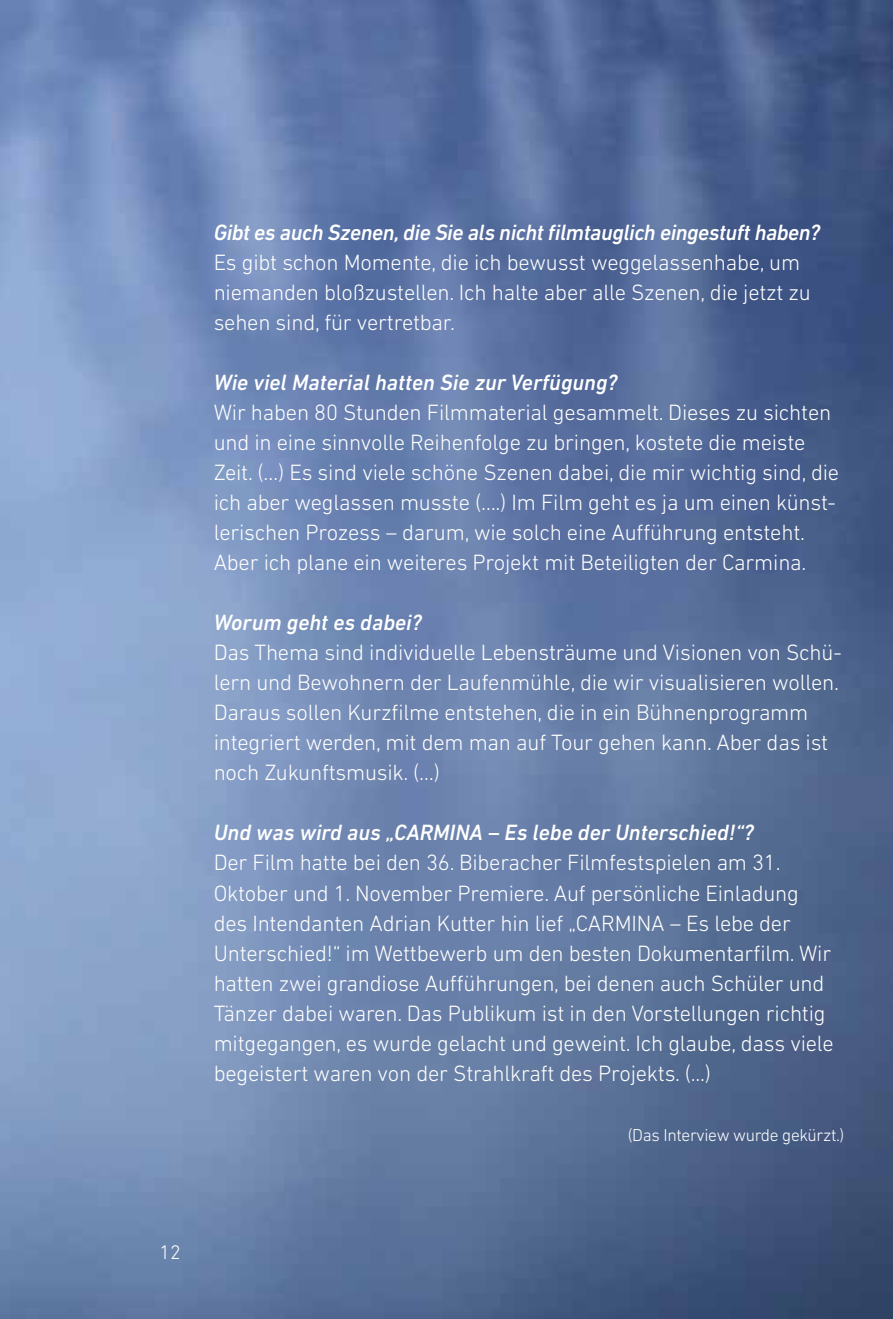
<style>
.page{position:relative;width:893px;height:1319px;background:#fff}
.page>*{position:absolute;margin:0;border:0;box-sizing:border-box;transform-origin:0 0}
.t1{font:300 22.5px/30px "DIN Next LT Pro";letter-spacing:-.01em;color:#fff}
.t2{font:italic 500 22.5px "DIN Next LT Pro";color:#fff}
.t3{font:italic 500 22.5px "DIN Next LT Pro";letter-spacing:-.02em;color:#fff}
.t4{font:300 20px "DIN Next LT Pro";color:#fff}
.t5{font:300 17.5px "DIN Next LT Pro";letter-spacing:-.02em;color:#fff}
</style>
<div class="page">
<img style="left:0;top:0;width:893px;height:1318px">
<p class="t3" style="left:214px;top:219px;width:608px">Gibt es auch Szenen, die Sie als nicht filmtauglich eingestuft haben?</p>
<p class="t1" style="left:214px;top:247px;width:599px">Es gibt schon Momente, die ich bewusst weggelassenhabe, um niemanden bloßzustellen. Ich halte aber alle Szenen, die jetzt zu sehen sind, für vertretbar.</p>
<p class="t2" style="left:214px;top:369px;width:405px">Wie viel Material hatten Sie zur Verfügung?</p>
<p class="t1" style="left:214px;top:397px;width:627px">Wir haben 80 Stunden Filmmaterial gesammelt. Dieses zu sichten und in eine sinnvolle Reihenfolge zu bringen, kostete die meiste Zeit. (…) Es sind viele schöne Szenen dabei, die mir wichtig sind, die ich aber weglassen musste (….) Im Film geht es ja um einen künst&shy;lerischen Prozess – darum, wie solch eine Aufführung entsteht.<br>Aber ich plane ein weiteres Projekt mit Beteiligten der Carmina.</p>
<p class="t2" style="left:214px;top:609px;width:210px">Worum geht es dabei?</p>
<p class="t1" style="left:214px;top:637px;width:630px">Das Thema sind individuelle Lebensträume und Visionen von Schü&shy;lern und Bewohnern der Laufenmühle, die wir visualisieren wollen.<br>Daraus sollen Kurzfilme entstehen, die in ein Bühnenprogramm integriert werden, mit dem man auf Tour gehen kann. Aber das ist noch Zukunftsmusik. (…)</p>
<p class="t2" style="left:214px;top:819px;width:542px">Und was wird aus „CARMINA – Es lebe der Unterschied!“?</p>
<p class="t1" style="left:214px;top:847px;width:622px">Der Film hatte bei den 36. Biberacher Filmfestspielen am 31.<br>Oktober und 1. November Premiere. Auf persönliche Einladung des Intendanten Adrian Kutter hin lief „CARMINA – Es lebe der Unterschied!“ im Wettbewerb um den besten Dokumentarfilm. Wir hatten zwei grandiose Aufführungen, bei denen auch Schüler und Tänzer dabei waren. Das Publikum ist in den Vorstellungen richtig mitgegangen, es wurde gelacht und geweint. Ich glaube, dass viele begeistert waren von der Strahlkraft des Projekts. (...)</p>
<p class="t5" style="left:628px;top:1124px;width:218px">(Das Interview wurde gekürzt.)</p>
<p class="t4" style="left:159px;top:1240px;width:23px">12</p>
</div>
